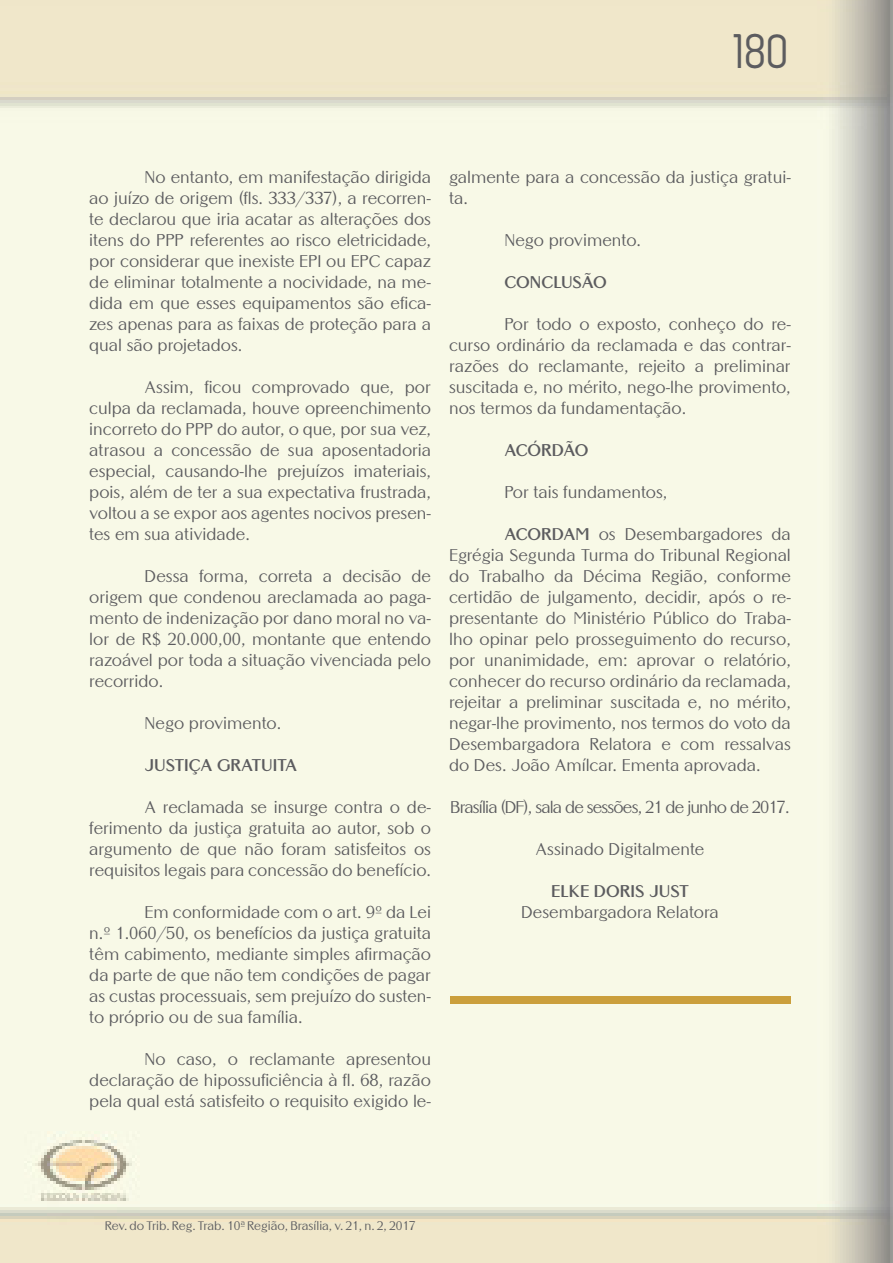
<style>
.page{position:relative;width:893px;height:1263px;background:#fff}
.page>*{position:absolute;margin:0;border:0;box-sizing:border-box;transform-origin:0 0}
.t1{font:49.5px "Zag";color:#5c5c5f}
.TEXTO_GERAL{font:16.5px/21px "Altrincham";color:#5c5c5f;text-align:justify}
.TEXTO_GERAL-2{font:16.5px "Altrincham";letter-spacing:-.05em;color:#5c5c5f}
.TEXTO_GERAL-3{font:700 16.5px "Altrincham";color:#5c5c5f}
.TEXTO_GERAL-4{font:700 16.5px "Altrincham";letter-spacing:-.03em;color:#5c5c5f}
.t2{font:12px "Altrincham";color:#5c5c5f}
.s1{font-weight:700}
</style>
<div class="page">
<img style="left:0;top:0;width:804px;height:1263px">
<img style="left:804px;top:0;width:89px;height:1263px">
<div style="left:451px;top:996px;width:340px;height:7px;background:#cb9f3c"></div>
<p class="t1" style="left:736px;top:24px;width:57px">180</p>
<p class="TEXTO_GERAL" style="left:89px;top:167px;width:343px;text-indent:55px">No entanto, em manifestação dirigida ao juízo de origem (fls. 333/337), a recorren&shy;te declarou que iria acatar as alterações dos itens do PPP referentes ao risco eletricidade, por considerar que inexiste EPI ou EPC capaz de eliminar totalmente a nocividade, na me&shy;dida em que esses equipamentos são efica&shy;zes apenas para as faixas de proteção para a qual são projetados.</p>
<p class="TEXTO_GERAL" style="left:89px;top:377px;width:343px;text-indent:55px">Assim, ficou comprovado que, por culpa da reclamada, houve opreenchimento incorreto do PPP do autor, o que, por sua vez, atrasou a concessão de sua aposentadoria especial, causando-lhe prejuízos imateriais, pois, além de ter a sua expectativa frustrada, voltou a se expor aos agentes nocivos presen&shy;tes em sua atividade.</p>
<p class="TEXTO_GERAL" style="left:89px;top:566px;width:343px;text-indent:55px">Dessa forma, correta a decisão de origem que condenou areclamada ao paga&shy;mento de indenização por dano moral no va&shy;lor de R$ 20.000,00, montante que entendo razoável por toda a situação vivenciada pelo recorrido.</p>
<p class="TEXTO_GERAL" style="left:145px;top:713px;width:138px">Nego provimento.</p>
<p class="TEXTO_GERAL-3" style="left:145px;top:755px;width:154px">JUSTIÇA GRATUITA</p>
<p class="TEXTO_GERAL" style="left:89px;top:797px;width:343px;text-indent:55px">A reclamada se insurge contra o de&shy;ferimento da justiça gratuita ao autor, sob o argumento de que não foram satisfeitos os requisitos legais para concessão do benefício.</p>
<p class="TEXTO_GERAL" style="left:89px;top:902px;width:343px;text-indent:55px">Em conformidade com o art. 9º da Lei n.º 1.060/50, os benefícios da justiça gratuita têm cabimento, mediante simples afirmação da parte de que não tem condições de pagar as custas processuais, sem prejuízo do susten&shy;to próprio ou de sua família.</p>
<p class="TEXTO_GERAL" style="left:89px;top:1049px;width:343px;text-indent:55px">No caso, o reclamante apresentou declaração de hipossuficiência à fl. 68, razão pela qual está satisfeito o requisito exigido le-</p>
<p class="TEXTO_GERAL" style="left:449px;top:167px;width:343px">galmente para a concessão da justiça gratui&shy;ta.</p>
<p class="TEXTO_GERAL" style="left:504px;top:230px;width:138px">Nego provimento.</p>
<p class="TEXTO_GERAL-3" style="left:504px;top:272px;width:104px">CONCLUSÃO</p>
<p class="TEXTO_GERAL" style="left:449px;top:314px;width:343px;text-indent:55px">Por todo o exposto, conheço do re&shy;curso ordinário da reclamada e das contrar&shy;razões do reclamante, rejeito a preliminar suscitada e, no mérito, nego-lhe provimento, nos termos da fundamentação.</p>
<p class="TEXTO_GERAL-4" style="left:504px;top:440px;width:86px">ACÓRDÃO</p>
<p class="TEXTO_GERAL" style="left:504px;top:482px;width:165px">Por tais fundamentos,</p>
<p class="TEXTO_GERAL" style="left:449px;top:524px;width:343px;text-indent:55px"><span class="s1">ACORDAM</span> os Desembargadores da Egrégia Segunda Turma do Tribunal Regional do Trabalho da Décima Região, conforme certidão de julgamento, decidir, após o re&shy;presentante do Ministério Público do Traba&shy;lho opinar pelo prosseguimento do recurso, por unanimidade, em: aprovar o relatório, conhecer do recurso ordinário da reclamada, rejeitar a preliminar suscitada e, no mérito, negar-lhe provimento, nos termos do voto da Desembargadora Relatora e com ressalvas do Des. João Amílcar. Ementa aprovada.</p>
<p class="TEXTO_GERAL-2" style="left:450px;top:797px;width:341px">Brasília (DF), sala de sessões, 21 de junho de 2017.</p>
<p class="TEXTO_GERAL" style="left:535px;top:839px;width:170px">Assinado Digitalmente</p>
<p class="TEXTO_GERAL-3" style="left:551px;top:881px;width:139px">ELKE DORIS JUST</p>
<p class="TEXTO_GERAL" style="left:521px;top:902px;width:199px">Desembargadora Relatora</p>
<p class="t2" style="left:105px;top:1218px;width:312px">Rev. do Trib. Reg. Trab. 10ª Região, Brasília, v. 21, n. 2, 2017</p>
</div>
